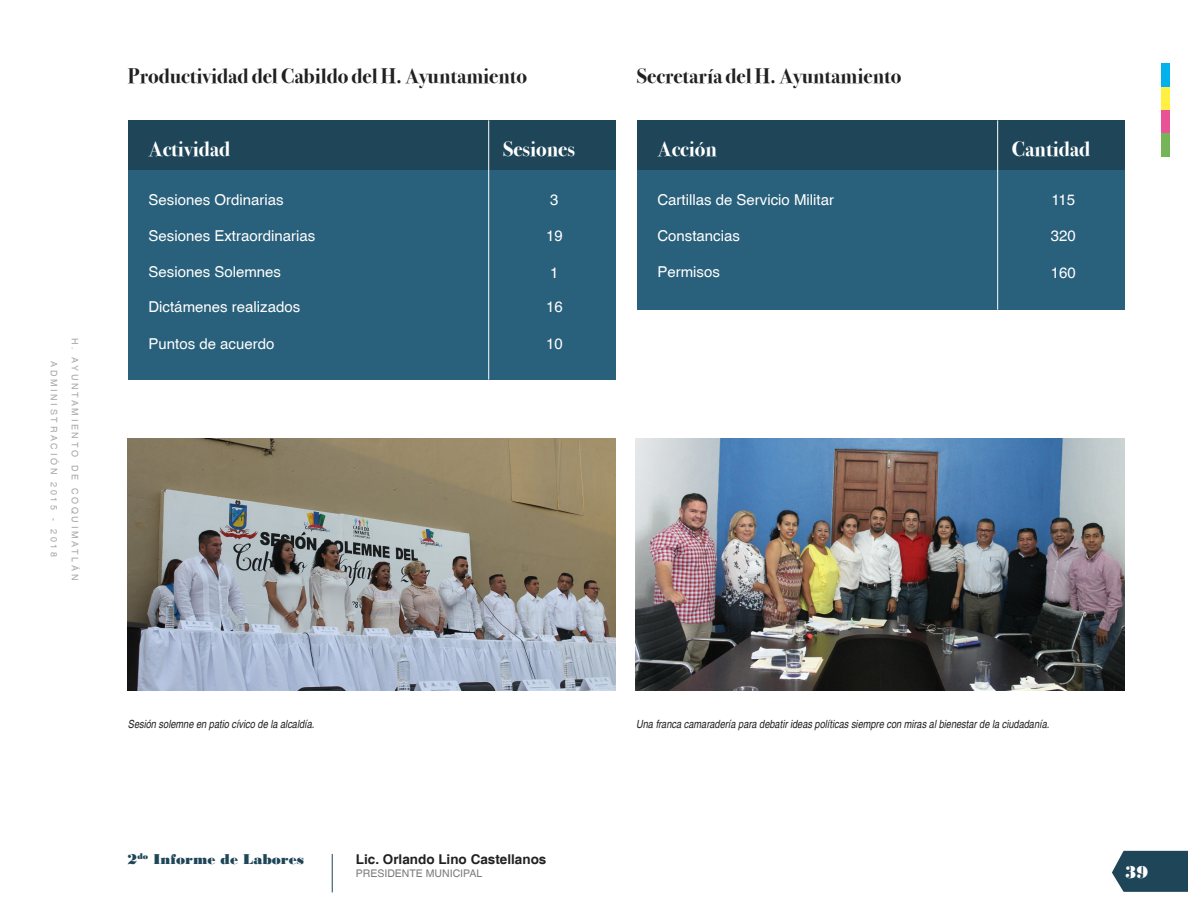
<style>
.page{position:relative;width:1188px;height:918px;background:#fff}
.page>*{position:absolute;margin:0;border:0;box-sizing:border-box;transform-origin:0 0}
.t1{font:700 21px "Bodoni Svty Two ITCTT";color:#212121}
.t2{font:700 21px "Bodoni Svty Two ITCTT";color:#fff}
.t3{font:18px "Bodoni MT Black";color:#fff}
.t4{font:15px "Helvetica";color:#fff}
.t5{font:15px "Bodoni MT Black";color:#1e4558}
.t6{font:700 13.5px "Helvetica";color:#212121}
.t7{font:italic condensed 11.25px "Helvetica";color:#212121}
.t8{font:10.5px "Helvetica";color:#7a7a7a}
.t9{font:9px "Helvetica";letter-spacing:.3em;color:#a6a6a6}
</style>
<div class="page">
<hr style="left:332px;top:854px;width:1px;height:38px;background:#1e4558">
<svg style="left:1112px;top:851px;width:76px;height:41px;background:#2f5365"></svg>
<div style="left:1161px;top:64px;width:8px;height:23px;background:#00b1eb"></div>
<div style="left:1161px;top:87px;width:8px;height:23px;background:#fff042"></div>
<div style="left:1161px;top:110px;width:8px;height:24px;background:#ea5297"></div>
<div style="left:1161px;top:134px;width:8px;height:23px;background:#75b558"></div>
<div style="left:128px;top:121px;width:488px;height:49px;background:#1e4558"></div>
<div style="left:637px;top:121px;width:488px;height:49px;background:#1e4558"></div>
<div style="left:128px;top:170px;width:488px;height:210px;background:#29607b"></div>
<div style="left:637px;top:170px;width:488px;height:140px;background:#29607b"></div>
<hr style="left:488px;top:120px;width:1px;height:260px;background:#fff">
<hr style="left:997px;top:120px;width:1px;height:190px;background:#fff">
<img style="left:127px;top:438px;width:489px;height:253px">
<img style="left:636px;top:438px;width:489px;height:253px">
<p class="t9" style="left:60px;top:361px;width:198px;rotate:90deg">ADMINISTRACIÓN 2015 - 2018</p>
<p class="t9" style="left:81px;top:338px;width:244px;rotate:90deg">H. AYUNTAMIENTO DE COQUIMATLÁN</p>
<h1 class="t1" style="left:128px;top:59px;width:401px">Productividad del Cabildo del H. Ayuntamiento</h1>
<h1 class="t1" style="left:637px;top:59px;width:266px">Secretaría del H. Ayuntamiento</h1>
<h1 class="t2" style="left:148px;top:132px;width:83px">Actividad</h1>
<h1 class="t2" style="left:503px;top:132px;width:73px">Sesiones</h1>
<h1 class="t2" style="left:657px;top:132px;width:61px">Acción</h1>
<h1 class="t2" style="left:1012px;top:132px;width:80px">Cantidad</h1>
<p class="t4" style="left:148px;top:191px;width:137px">Sesiones Ordinarias</p>
<p class="t4" style="left:657px;top:191px;width:178px">Cartillas de Servicio Militar</p>
<p class="t4" style="left:148px;top:227px;width:168px">Sesiones Extraordinarias</p>
<p class="t4" style="left:657px;top:227px;width:84px">Constancias</p>
<p class="t4" style="left:148px;top:262px;width:134px">Sesiones Solemnes</p>
<p class="t4" style="left:657px;top:262px;width:64px">Permisos</p>
<p class="t4" style="left:148px;top:298px;width:153px">Dictámenes realizados</p>
<p class="t4" style="left:148px;top:335px;width:127px">Puntos de acuerdo</p>
<p class="t4" style="left:550px;top:191px;width:10px">3</p>
<p class="t4" style="left:1051px;top:191px;width:25px">115</p>
<p class="t4" style="left:546px;top:227px;width:18px">19</p>
<p class="t4" style="left:1051px;top:227px;width:27px">320</p>
<p class="t4" style="left:550px;top:263px;width:10px">1</p>
<p class="t4" style="left:1051px;top:263px;width:27px">160</p>
<p class="t4" style="left:546px;top:298px;width:18px">16</p>
<p class="t4" style="left:546px;top:335px;width:18px">10</p>
<p class="t7" style="left:128px;top:717px;width:188px">Sesión solemne en patio cívico de la alcaldía.</p>
<p class="t7" style="left:636px;top:717px;width:415px">Una franca camaradería para debatir ideas políticas siempre con miras al bienestar de la ciudadanía.</p>
<p class="t5" style="left:128px;top:850px;width:178px">2<sup>do</sup> Informe de Labores</p>
<p class="t6" style="left:356px;top:851px;width:192px">Lic. Orlando Lino Castellanos</p>
<p class="t8" style="left:356px;top:867px;width:128px">PRESIDENTE MUNICIPAL</p>
<p class="t3" style="left:1125px;top:862px;width:25px">39</p>
</div>
